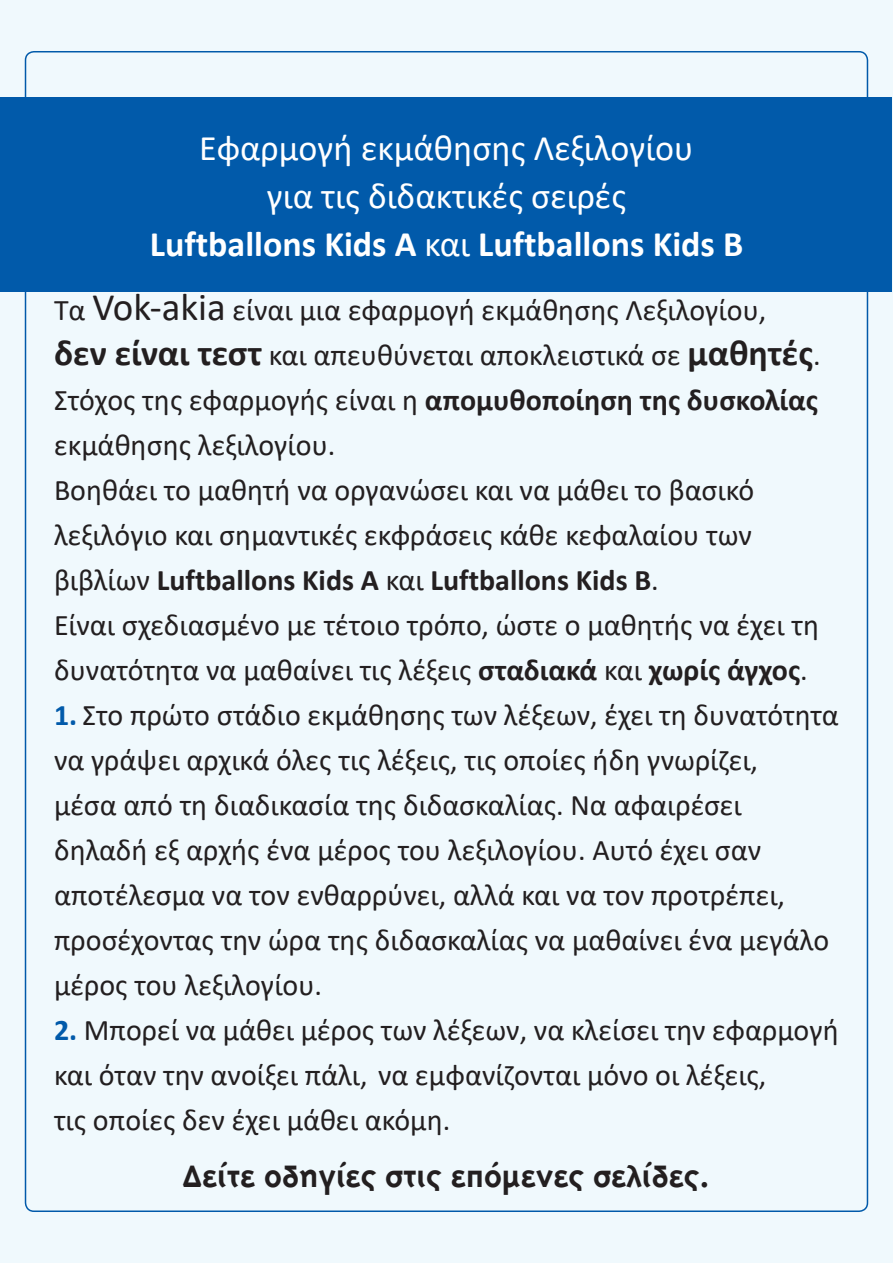
<style>
.page{position:relative;width:893px;height:1263px;background:#f0f9fd}
.page>*{position:absolute;margin:0;border:0;box-sizing:border-box;transform-origin:0 0}
.t1{font:36px "Calibri";color:#fff}
.t2{font:700 36px "Calibri";color:#fff}
.t3{font:700 36px "CF Raoul Sans";color:#231f20}
.t4{font:30px/45px "Calibri";color:#231f20}
.s1{font-weight:400}
.s2{font-size:39px}
.s3{font-weight:700;font-size:36px}
.s4{font-weight:700}
.s5{font-weight:700;color:#015aaa}
</style>
<div class="page">
<div style="left:1px;top:98px;width:891px;height:194px;background:#015aaa"></div>
<p class="t1" style="left:199px;top:123px;width:496px">Εφαρμογή εκμάθησης Λεξιλογίου</p>
<p class="t1" style="left:267px;top:171px;width:361px">για τις διδακτικές σειρές</p>
<p class="t2" style="left:150px;top:219px;width:595px">Luftballons Kids A <span class="s1">και</span> Luftballons Kids Β</p>
<p class="t4" style="left:54px;top:286px;width:714px">Τα <span class="s2">Vok-akia</span> είναι μια εφαρμογή εκμάθησης Λεξιλογίου,</p>
<p class="t4" style="left:54px;top:331px;width:768px"><span class="s3">δεν είναι τεστ</span> και απευθύνεται αποκλειστικά σε <span class="s3">μαθητές</span>.</p>
<p class="t4" style="left:54px;top:376px;width:766px">Στόχος της εφαρμογής είναι η <span class="s4">απομυθοποίηση της δυσκολίας </span>εκμάθησης λεξιλογίου.</p>
<p class="t4" style="left:54px;top:466px;width:702px;text-align:justify">Βοηθάει το μαθητή να οργανώσει και να μάθει το βασικό λεξιλόγιο και σημαντικές εκφράσεις κάθε κεφαλαίου των βιβλίων <span class="s4">Luftballons Kids A</span> και <span class="s4">Luftballons Kids Β</span>.</p>
<p class="t4" style="left:54px;top:601px;width:767px">Είναι σχεδιασμένο με τέτοιο τρόπο, ώστε ο μαθητής να έχει τη δυνατότητα να μαθαίνει τις λέξεις <span class="s4">σταδιακά</span> και <span class="s4">χωρίς άγχος</span>.</p>
<p class="t4" style="left:54px;top:691px;width:786px"><span class="s5">1.</span> Στο πρώτο στάδιο εκμάθησης των λέξεων, έχει τη δυνατότητα να γράψει αρχικά όλες τις λέξεις, τις οποίες ήδη γνωρίζει,</p>
<p class="t4" style="left:54px;top:781px;width:777px">μέσα από τη διαδικασία της διδασκαλίας. Να αφαιρέσει δηλαδή εξ αρχής ένα μέρος του λεξιλογίου. Αυτό έχει σαν αποτέλεσμα να τον ενθαρρύνει, αλλά και να τον προτρέπει, προσέχοντας την ώρα της διδασκαλίας να μαθαίνει ένα μεγάλο μέρος του λεξιλογίου.</p>
<p class="t4" style="left:54px;top:1006px;width:786px"><span class="s5">2.</span> Μπορεί να μάθει μέρος των λέξεων, να κλείσει την εφαρμογή και όταν την ανοίξει πάλι, να εμφανίζονται μόνο οι λέξεις,</p>
<p class="t4" style="left:54px;top:1096px;width:398px">τις οποίες δεν έχει μάθει ακόμη.</p>
<p class="t3" style="left:183px;top:1149px;width:529px">Δείτε οδηγίες στις επόμενες σελίδες.</p>
</div>
